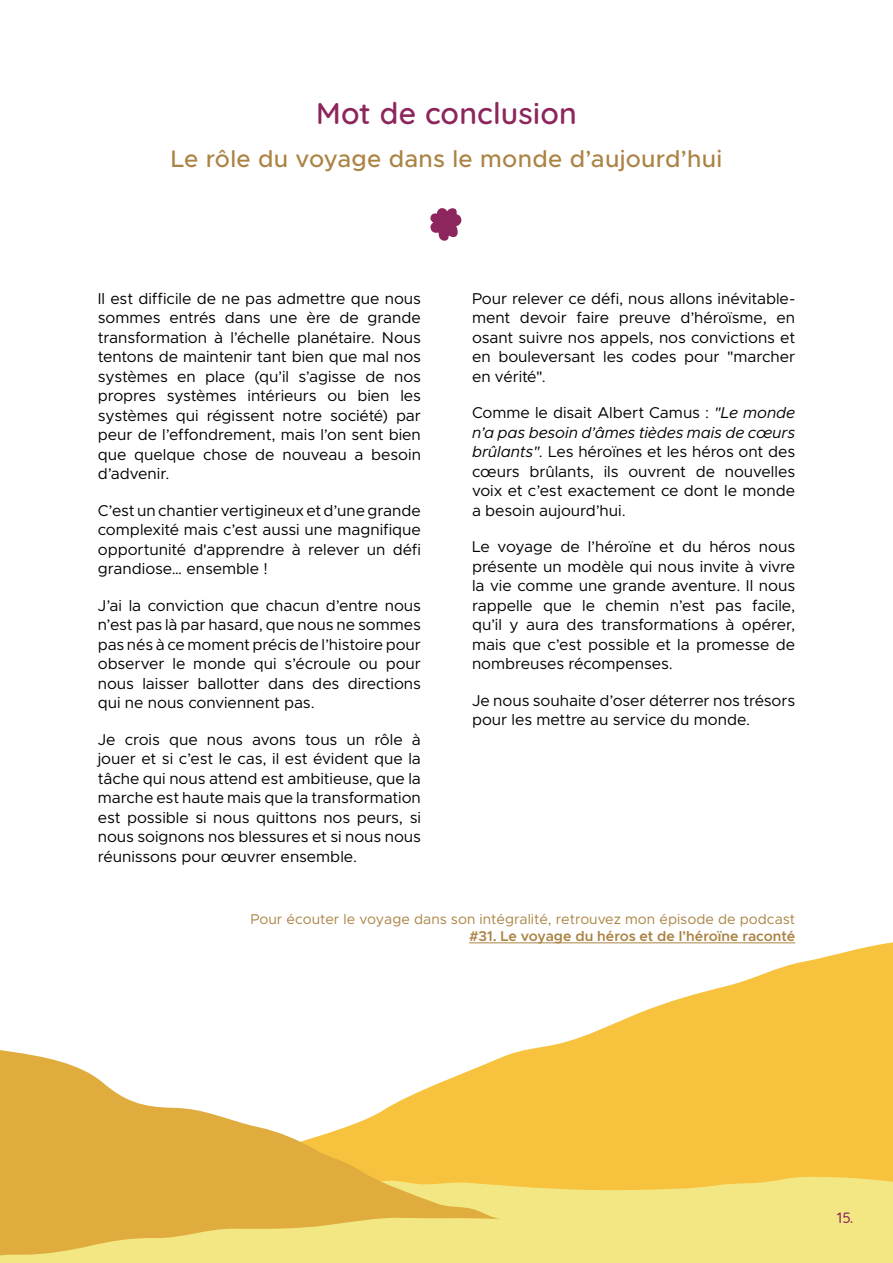
<style>
.page{position:relative;width:893px;height:1263px;background:#fff}
.page>*{position:absolute;margin:0;border:0;box-sizing:border-box;transform-origin:0 0}
.t1{font:600 30px "Quicksand";letter-spacing:.005em;color:#8c265c}
.t2{font:500 24px "Metropolis";letter-spacing:.01em;color:#ab8344}
.t3{font:15.75px/19.5px "Metropolis";letter-spacing:-.005em;color:#000;text-align:justify}
.t4{font:500 15px "Quicksand";color:#8c265c}
.t5{font:14.25px "Metropolis";color:#ab8344}
.t6{font:600 14.25px "Metropolis";color:#ab8344}
.s1{font-style:italic}
</style>
<div class="page">
<div style="left:502px;top:1191px;width:391px;height:72px;background:#f3e783"></div>
<svg style="left:469px;top:942px;width:424px;height:249px;fill:#f7c23e"></svg>
<svg style="left:0;top:1031px;width:502px;height:232px"></svg>
<hr style="left:469px;top:942px;width:326px;height:1px;background:#ab8344">
<svg style="left:430px;top:208px;width:32px;height:33px"></svg>
<h1 class="t1" style="left:316px;top:101px;width:262px">Mot de conclusion</h1>
<h2 class="t2" style="left:171px;top:146px;width:553px">Le rôle du voyage dans le monde d’aujourd’hui</h2>
<p class="t3" style="left:98px;top:288px;width:325px">Il est difficile de ne pas admettre que nous sommes entrés dans une ère de grande transformation à l’échelle planétaire. Nous tentons de maintenir tant bien que mal nos systèmes en place (qu’il s’agisse de nos propres systèmes intérieurs ou bien les systèmes qui régissent notre société) par peur de l’effondrement, mais l’on sent bien que quelque chose de nouveau a besoin d’advenir.</p>
<p class="t3" style="left:98px;top:500px;width:325px">C’est un chantier vertigineux et d’une grande complexité mais c’est aussi une magnifique opportunité d'apprendre à relever un défi grandiose… ensemble !</p>
<p class="t3" style="left:98px;top:595px;width:325px">J’ai la conviction que chacun d’entre nous n’est pas là par hasard, que nous ne sommes pas nés à ce moment précis de l’histoire pour observer le monde qui s’écroule ou pour nous laisser ballotter dans des directions qui ne nous conviennent pas.</p>
<p class="t3" style="left:98px;top:729px;width:325px">Je crois que nous avons tous un rôle à jouer et si c’est le cas, il est évident que la tâche qui nous attend est ambitieuse, que la marche est haute mais que la transformation est possible si nous quittons nos peurs, si nous soignons nos blessures et si nous nous réunissons pour œuvrer ensemble.</p>
<p class="t3" style="left:472px;top:288px;width:325px">Pour relever ce défi, nous allons inévitable&shy;ment devoir faire preuve d’héroïsme, en osant suivre nos appels, nos convictions et en bouleversant les codes pour "marcher en vérité".</p>
<p class="t3" style="left:472px;top:403px;width:325px">Comme le disait Albert Camus : <span class="s1">"Le monde n’a pas besoin d’âmes tièdes mais de cœurs brûlants".</span> Les héroïnes et les héros ont des cœurs brûlants, ils ouvrent de nouvelles voix et c’est exactement ce dont le monde a besoin aujourd’hui.</p>
<p class="t3" style="left:472px;top:537px;width:325px">Le voyage de l’héroïne et du héros nous présente un modèle qui nous invite à vivre la vie comme une grande aventure. Il nous rappelle que le chemin n’est pas facile, qu’il y aura des transformations à opérer, mais que c’est possible et la promesse de nombreuses récompenses.</p>
<p class="t3" style="left:472px;top:690px;width:325px">Je nous souhaite d’oser déterrer nos trésors pour les mettre au service du monde.</p>
<p class="t5" style="left:250px;top:912px;width:546px">Pour écouter le voyage dans son intégralité, retrouvez mon épisode de podcast</p>
<p class="t6" style="left:469px;top:930px;width:328px">#31. Le voyage du héros et de l’héroïne raconté</p>
<p class="t4" style="left:837px;top:1210px;width:18px">15.</p>
</div>
